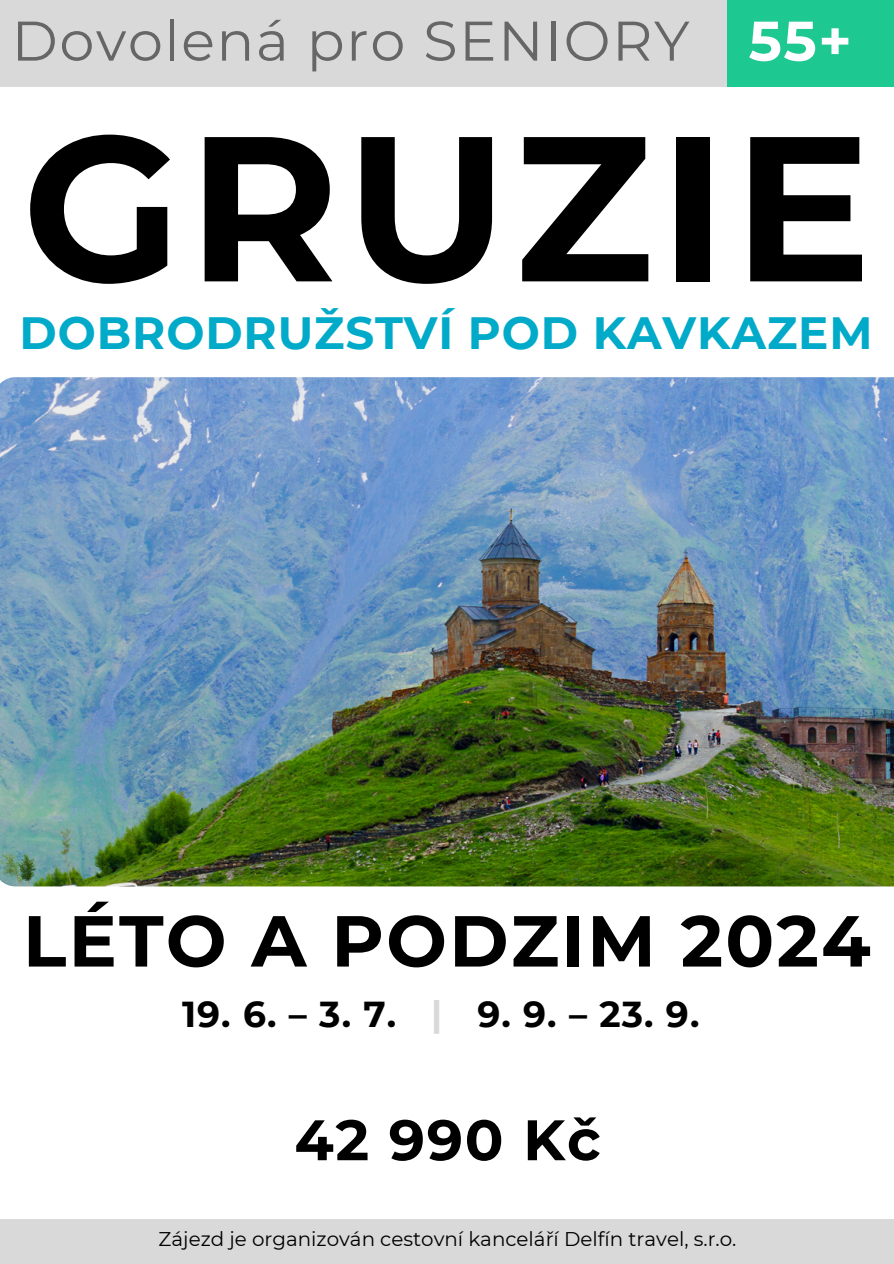
<style>
.page{position:relative;width:894px;height:1264px;background:#fff}
.page>*{position:absolute;margin:0;border:0;box-sizing:border-box;transform-origin:0 0}
.t1{font:700 206.1px "Montserrat";letter-spacing:.03em;color:#000}
.t2{font:700 72px "Montserrat";letter-spacing:.03em;color:#000}
.t3{font:700 57px "Montserrat";letter-spacing:.03em;color:#000}
.t4{font:55.65px "Montserrat";letter-spacing:.03em;color:#666}
.t5{font:700 55.65px "Montserrat";color:#fff}
.t6{font:700 45.15px "Montserrat";letter-spacing:.02em;color:#00aac8}
.t7{font:700 36px "Montserrat";color:#000}
.t8{font:19.8px "Montserrat";color:#000}
.s1{color:#d9d9d9}
</style>
<div class="page">
<div style="left:0;top:0;width:841px;height:87px;background:#d9d9d9"></div>
<div style="left:727px;top:0;width:166px;height:87px;background:#1ec891"></div>
<div style="left:0;top:1219px;width:893px;height:44px;background:#d9d9d9"></div>
<img style="left:0;top:377px;width:893px;height:509px">
<h4 class="t4" style="left:12px;top:7px;width:679px">Dovolená pro SENIORY</h4>
<p class="t5" style="left:748px;top:7px;width:105px">55+</p>
<p class="t1" style="left:22px;top:82px;width:850px">GRUZIE</p>
<h3 class="t6" style="left:20px;top:305px;width:854px">DOBRODRUŽSTVÍ POD KAVKAZEM</h3>
<h2 class="t2" style="left:23px;top:896px;width:849px">LÉTO A PODZIM 2024</h2>
<h6 class="t7" style="left:182px;top:991px;width:518px">19. 6. – 3. 7. <span class="s1">|</span> 9. 9. – 23. 9.</h6>
<h5 class="t3" style="left:294px;top:1104px;width:307px">42 990 Kč</h5>
<h1 class="t8" style="left:159px;top:1226px;width:579px">Zájezd je organizován cestovní kanceláří Delfín travel, s.r.o.</h1>
</div>
